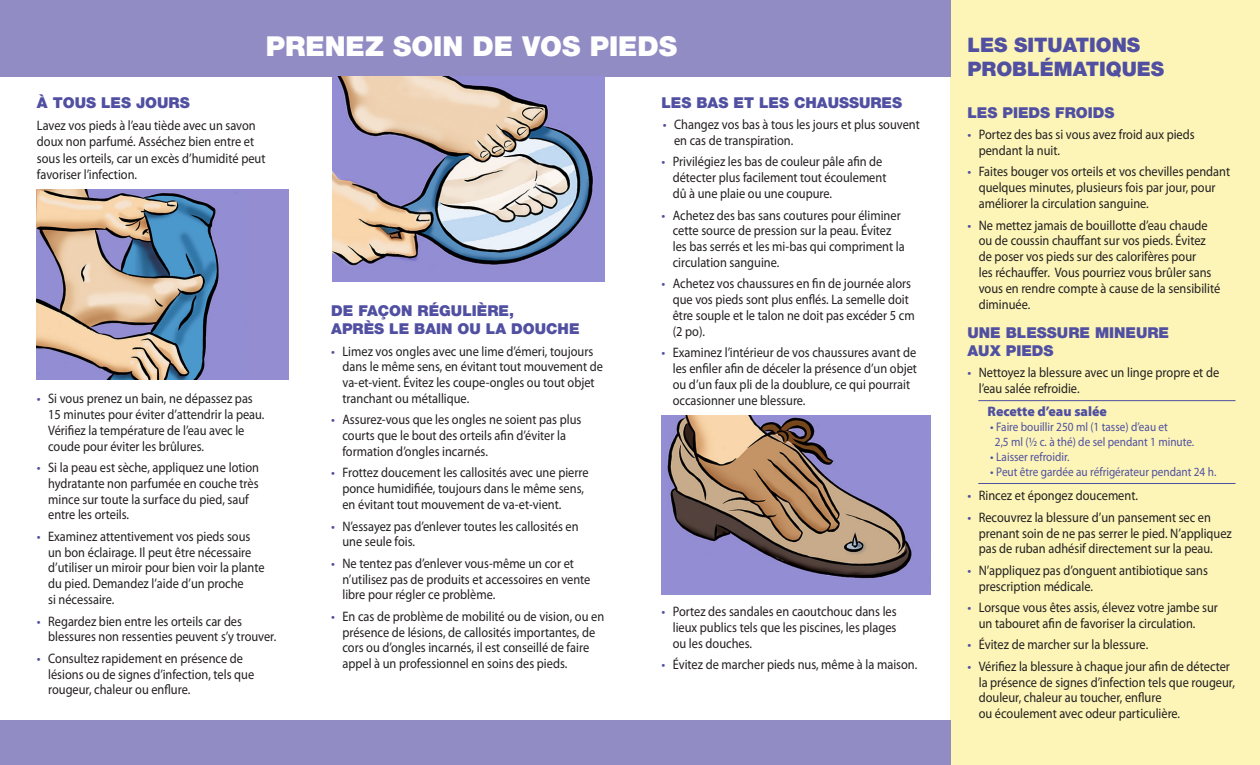
<style>
.page{position:relative;width:1260px;height:765px;background:#fff}
.page>*{position:absolute;margin:0;border:0;box-sizing:border-box;transform-origin:0 0}
.t1{font:900 27.5px "Helvetica Neue LT Std";color:#fff}
.t2{font:900 20px/24px "Helvetica Neue LT Std";color:#504fa1}
.t3{font:900 15px/18px "Helvetica Neue LT Std";color:#504fa1}
.List_Paragraph{font:13.75px/15.9px "Myriad Pro";color:#231f20;scale:.9 1}
.t4{font:900 13.75px "Myriad Pro";color:#504fa1}
.t5{font:12.5px "Myriad Pro";color:#504fa1}
.t6{font:12.5px "Myriad Pro";color:#504fa1;scale:.9 1}
.s1{color:#504fa1}
</style>
<div class="page">
<div style="left:950px;top:0;width:310px;height:765px;background:#fcf5b7"></div>
<div style="left:0;top:0;width:951px;height:76px;background:#928cc4"></div>
<div style="left:0;top:720px;width:951px;height:45px;background:#928cc4"></div>
<img style="left:37px;top:190px;width:252px;height:189px">
<img style="left:662px;top:416px;width:269px;height:179px">
<img style="left:333px;top:76px;width:272px;height:205px">
<hr style="left:978px;top:483px;width:258px;height:1px;background:#504fa1">
<hr style="left:978px;top:400px;width:258px;height:1px;background:#504fa1">
<p class="t1" style="left:266px;top:29px;width:413px">PRENEZ SOIN DE VOS PIEDS</p>
<p class="t3" style="left:37px;top:93px;width:154px">À TOUS LES JOURS</p>
<p class="List_Paragraph" style="left:37px;top:117px;width:255px;line-height:16.5px">Lavez vos pieds à l’eau tiède avec un savon doux non parfumé. Asséchez bien entre et sous les orteils, car un excès d’humidité peut favoriser l’infection.</p>
<p class="List_Paragraph" style="left:48px;top:390px;width:242px;text-indent:-11px"><span class="s1">•</span> Si vous prenez un bain, ne dépassez pas 15 minutes pour éviter d’attendrir la peau.<br>Vérifiez la température de l’eau avec le coude pour éviter les brûlures.</p>
<p class="List_Paragraph" style="left:48px;top:459px;width:236px;text-indent:-11px"><span class="s1">•</span> Si la peau est sèche, appliquez une lotion hydratante non parfumée en couche très mince sur toute la surface du pied, sauf entre les orteils.</p>
<p class="List_Paragraph" style="left:48px;top:528px;width:242px;text-indent:-11px"><span class="s1">•</span> Examinez attentivement vos pieds sous un bon éclairage. Il peut être nécessaire d’utiliser un miroir pour bien voir la plante du pied. Demandez l’aide d’un proche<br>si nécessaire.</p>
<p class="List_Paragraph" style="left:48px;top:613px;width:255px;text-indent:-11px"><span class="s1">•</span> Regardez bien entre les orteils car des blessures non ressenties peuvent s’y trouver.</p>
<p class="List_Paragraph" style="left:48px;top:650px;width:231px;text-indent:-11px"><span class="s1">•</span> Consultez rapidement en présence de lésions ou de signes d’infection, tels que rougeur, chaleur ou enflure.</p>
<p class="t3" style="left:331px;top:302px;width:250px">DE FAÇON RÉGULIÈRE,<br>APRÈS LE BAIN OU LA DOUCHE</p>
<p class="List_Paragraph" style="left:342px;top:343px;width:291px;text-indent:-11px"><span class="s1">•</span> Limez vos ongles avec une lime d’émeri, toujours dans le même sens, en évitant tout mouvement de va-et-vient. Évitez les coupe-ongles ou tout objet tranchant ou métallique.</p>
<p class="List_Paragraph" style="left:342px;top:412px;width:267px;text-indent:-11px"><span class="s1">•</span> Assurez-vous que les ongles ne soient pas plus courts que le bout des orteils afin d’éviter la formation d’ongles incarnés.</p>
<p class="List_Paragraph" style="left:342px;top:465px;width:275px;text-indent:-11px"><span class="s1">•</span> Frottez doucement les callosités avec une pierre ponce humidifiée, toujours dans le même sens, en évitant tout mouvement de va-et-vient.</p>
<p class="List_Paragraph" style="left:342px;top:518px;width:264px;text-indent:-11px"><span class="s1">•</span> N’essayez pas d’enlever toutes les callosités en une seule fois.</p>
<p class="List_Paragraph" style="left:342px;top:555px;width:277px;text-indent:-11px"><span class="s1">•</span> Ne tentez pas d’enlever vous-même un cor et n’utilisez pas de produits et accessoires en vente libre pour régler ce problème.</p>
<p class="List_Paragraph" style="left:342px;top:608px;width:292px;text-indent:-11px"><span class="s1">•</span> En cas de problème de mobilité ou de vision, ou en présence de lésions, de callosités importantes, de cors ou d’ongles incarnés, il est conseillé de faire appel à un professionnel en soins des pieds.</p>
<p class="t3" style="left:662px;top:93px;width:242px">LES BAS ET LES CHAUSSURES</p>
<p class="List_Paragraph" style="left:674px;top:117px;width:275px;text-indent:-11px"><span class="s1">•</span> Changez vos bas à tous les jours et plus souvent en cas de transpiration.</p>
<p class="List_Paragraph" style="left:673px;top:154px;width:239px;text-indent:-11px"><span class="s1">•</span> Privilégiez les bas de couleur pâle afin de détecter plus facilement tout écoulement dû à une plaie ou une coupure.</p>
<p class="List_Paragraph" style="left:673px;top:207px;width:259px;text-indent:-11px"><span class="s1">•</span> Achetez des bas sans coutures pour éliminer cette source de pression sur la peau. Évitez les bas serrés et les mi-bas qui compriment la circulation sanguine.</p>
<p class="List_Paragraph" style="left:673px;top:276px;width:270px;text-indent:-11px"><span class="s1">•</span> Achetez vos chaussures en fin de journée alors que vos pieds sont plus enflés. La semelle doit être souple et le talon ne doit pas excéder 5 cm (2 po).</p>
<p class="List_Paragraph" style="left:673px;top:345px;width:273px;text-indent:-11px"><span class="s1">•</span> Examinez l’intérieur de vos chaussures avant de les enfiler afin de déceler la présence d’un objet ou d’un faux pli de la doublure, ce qui pourrait occasionner une blessure.</p>
<p class="List_Paragraph" style="left:673px;top:603px;width:250px;text-align:justify;text-indent:-11px"><span class="s1">•</span> Portez des sandales en caoutchouc dans les lieux publics tels que les piscines, les plages ou les douches.</p>
<p class="List_Paragraph" style="left:662px;top:656px;width:286px"><span class="s1">•</span> Évitez de marcher pieds nus, même à la maison.</p>
<p class="t2" style="left:968px;top:33px;width:198px">LES SITUATIONS<br>PROBLÉMATIQUES</p>
<p class="t3" style="left:968px;top:103px;width:148px">LES PIEDS FROIDS</p>
<p class="List_Paragraph" style="left:979px;top:126px;width:241px;text-indent:-11px"><span class="s1">•</span> Portez des bas si vous avez froid aux pieds pendant la nuit.</p>
<p class="List_Paragraph" style="left:979px;top:164px;width:281px;text-indent:-11px"><span class="s1">•</span> Faites bouger vos orteils et vos chevilles pendant quelques minutes, plusieurs fois par jour, pour améliorer la circulation sanguine.</p>
<p class="List_Paragraph" style="left:979px;top:217px;width:270px;text-indent:-11px"><span class="s1">•</span> Ne mettez jamais de bouillotte d’eau chaude ou de coussin chauffant sur vos pieds. Évitez de poser vos pieds sur des calorifères pour<br>les réchauffer. Vous pourriez vous brûler sans vous en rendre compte à cause de la sensibilité diminuée.</p>
<p class="t3" style="left:968px;top:323px;width:203px">UNE BLESSURE MINEURE<br>AUX PIEDS</p>
<p class="List_Paragraph" style="left:979px;top:365px;width:269px;text-indent:-11px"><span class="s1">•</span> Nettoyez la blessure avec un linge propre et de l’eau salée refroidie.</p>
<p class="t4" style="left:988px;top:402px;width:121px">Recette d’eau salée</p>
<p class="t5" style="left:990px;top:419px;width:179px">• Faire bouillir 250 ml (1 tasse) d’eau et</p>
<p class="t6" style="left:995px;top:434px;width:223px">2,5 ml (½ c. à thé) de sel pendant 1 minute.</p>
<p class="t5" style="left:990px;top:449px;width:81px">• Laisser refroidir.</p>
<p class="t5" style="left:990px;top:464px;width:228px">• Peut être gardée au réfrigérateur pendant 24 h.</p>
<p class="List_Paragraph" style="left:968px;top:488px;width:191px"><span class="s1">•</span> Rincez et épongez doucement.</p>
<p class="List_Paragraph" style="left:979px;top:509px;width:283px;text-indent:-11px"><span class="s1">•</span> Recouvrez la blessure d’un pansement sec en prenant soin de ne pas serrer le pied. N’appliquez pas de ruban adhésif directement sur la peau.</p>
<p class="List_Paragraph" style="left:979px;top:562px;width:256px;text-indent:-11px"><span class="s1">•</span> N’appliquez pas d’onguent antibiotique sans prescription médicale.</p>
<p class="List_Paragraph" style="left:979px;top:599px;width:267px;text-indent:-11px"><span class="s1">•</span> Lorsque vous êtes assis, élevez votre jambe sur un tabouret afin de favoriser la circulation.</p>
<p class="List_Paragraph" style="left:968px;top:637px;width:202px"><span class="s1">•</span> Évitez de marcher sur la blessure.</p>
<p class="List_Paragraph" style="left:979px;top:658px;width:286px;text-indent:-11px"><span class="s1">•</span> Vérifiez la blessure à chaque jour afin de détecter la présence de signes d’infection tels que rougeur, douleur, chaleur au toucher, enflure<br>ou écoulement avec odeur particulière.</p>
</div>
